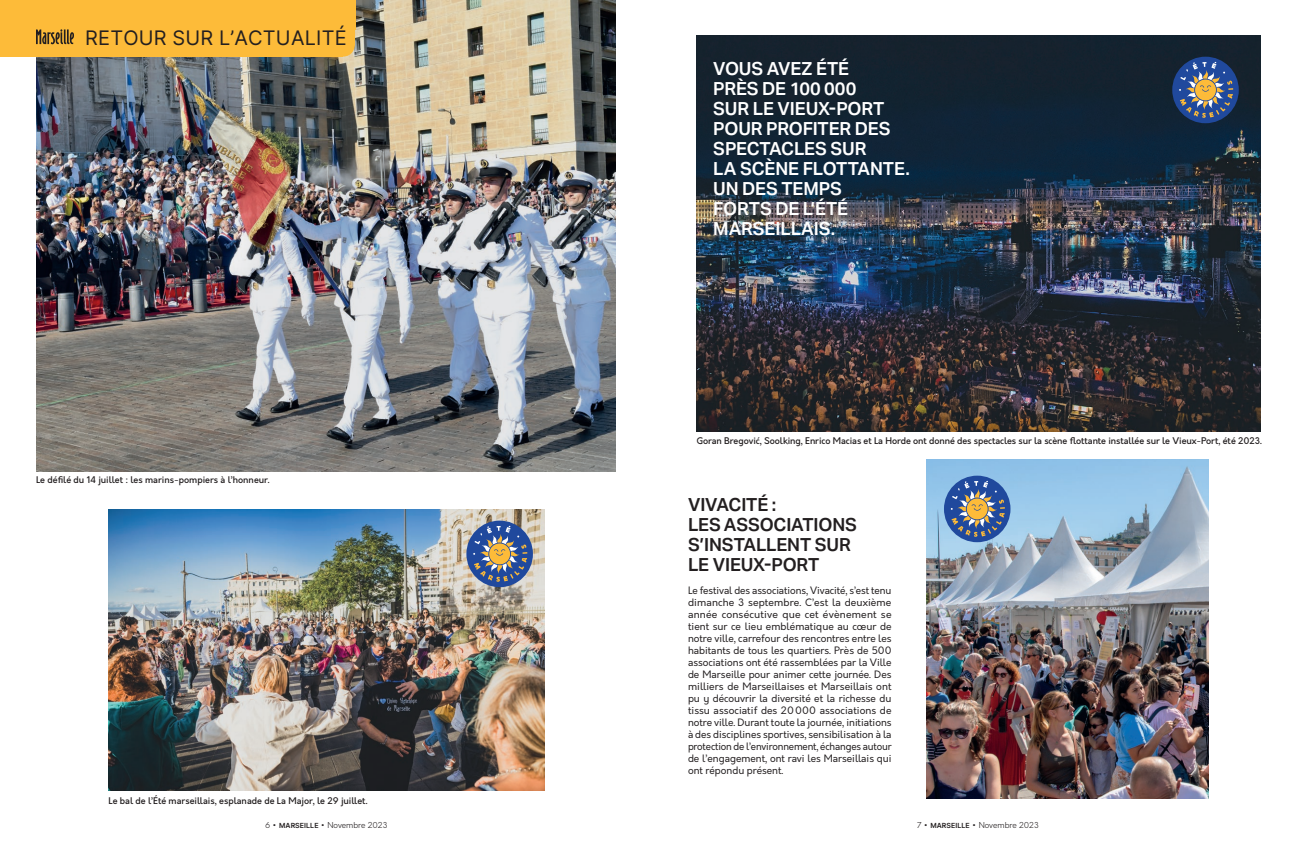
<style>
.page{position:relative;width:1304px;height:851px;background:#fff}
.page>*{position:absolute;margin:0;border:0;box-sizing:border-box;transform-origin:0 0}
.t1{font:20px "Inter";letter-spacing:.01em;color:#231f20}
.t2{font:600 18px/20px "Aktiv Grotesk";letter-spacing:-.005em;color:#fff}
.t3{font:600 18px/20px "Aktiv Grotesk";letter-spacing:-.01em;color:#231f20}
.t4{font:10px/12px "Orkney";color:#231f20;text-align:justify}
.t5{font:500 9px "Orkney";letter-spacing:-.005em;color:#231f20}
.t6{font:300 8px "Orkney";color:#231f20}
.s1{font-size:9px}
.s2{font-family:"Inter";font-weight:600;font-size:7px}
</style>
<div class="page">
<img style="left:36px;top:0;width:580px;height:471px">
<img style="left:108px;top:510px;width:437px;height:280px">
<img style="left:696px;top:35px;width:564px;height:396px">
<div style="left:466px;top:520px;width:67px;height:67px;background:#20499d;border-radius:50%"></div>
<svg style="left:473px;top:525px;width:54px;height:56px"></svg>
<div style="left:1172px;top:57px;width:67px;height:66px;background:#20499d;border-radius:50%"></div>
<svg style="left:1179px;top:62px;width:54px;height:56px"></svg>
<img style="left:927px;top:459px;width:282px;height:339px">
<div style="left:944px;top:475px;width:66px;height:67px;background:#20499d;border-radius:50%"></div>
<svg style="left:951px;top:480px;width:54px;height:56px"></svg>
<div style="left:0;top:0;width:355px;height:30px;background:#fdbb39"></div>
<svg style="left:342px;top:30px;width:13px;height:27px"></svg>
<div style="left:0;top:26px;width:342px;height:31px;background:#fdbb39"></div>
<svg style="left:36px;top:29px;width:38px;height:15px"></svg>
<h1 class="t1" style="left:85px;top:23px;width:263px">RETOUR SUR L’ACTUALITÉ</h1>
<p class="t5" style="left:36px;top:474px;width:235px">Le défilé du 14 juillet : les marins-pompiers à l’honneur.</p>
<p class="t5" style="left:108px;top:794px;width:261px">Le bal de l’Été marseillais, esplanade de La Major, le 29 juillet.</p>
<h2 class="t2" style="left:713px;top:59px;width:198px">VOUS AVEZ ÉTÉ<br>PRÈS DE 100 000<br>SUR LE VIEUX-PORT<br>POUR PROFITER DES<br>SPECTACLES SUR<br>LA SCÈNE FLOTTANTE.<br>UN DES TEMPS<br>FORTS DE L’ÉTÉ<br>MARSEILLAIS.</h2>
<p class="t5" style="left:696px;top:435px;width:567px">Goran Bregović, Soolking, Enrico Macias et La Horde ont donné des spectacles sur la scène flottante installée sur le Vieux-Port, été 2023.</p>
<h2 class="t3" style="left:688px;top:495px;width:171px">VIVACITÉ :<br>LES ASSOCIATIONS<br>S’INSTALLENT SUR<br>LE VIEUX-PORT</h2>
<p class="t4" style="left:688px;top:584px;width:205px">Le festival des associations, Vivacité, s’est tenu dimanche 3 septembre. C’est la deuxième année consécutive que cet évènement se tient sur ce lieu emblématique au cœur de notre ville, carrefour des rencontres entre les habitants de tous les quartiers. Près de 500 associations ont été rassemblées par la Ville de Marseille pour animer cette journée. Des milliers de Marseillaises et Marseillais ont pu y découvrir la diversité et la richesse du tissu associatif des 20000 associations de notre ville. Durant toute la journée, initiations à des disciplines sportives, sensibilisation à la protection de l’environnement, échanges autour de l’engagement, ont ravi les Marseillais qui ont répondu présent.</p>
<p class="t6" style="left:265px;top:820px;width:124px">6 <span class="s1">•</span> <span class="s2">MARSEILLE</span> <span class="s1">•</span> Novembre 2023</p>
<p class="t6" style="left:917px;top:820px;width:123px">7 <span class="s1">•</span> <span class="s2">MARSEILLE</span> <span class="s1">•</span> Novembre 2023</p>
</div>
